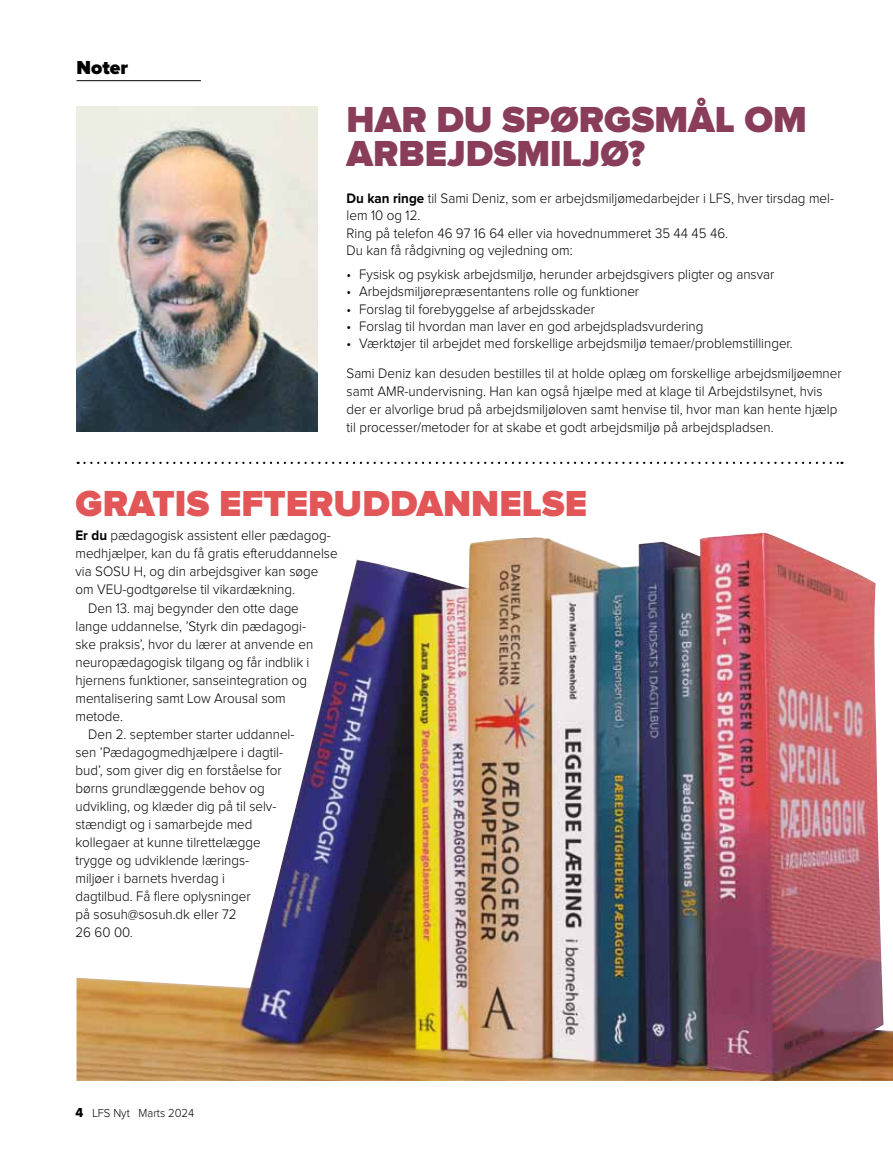
<style>
.page{position:relative;width:893px;height:1149px;background:#fff}
.page>*{position:absolute;margin:0;border:0;box-sizing:border-box;transform-origin:0 0}
.t1{font:900 37.5px/34.5px "Proxima Nova";color:#893d5a}
.t2{font:900 37.5px "Proxima Nova";color:#e25657}
.t3{font:900 19.5px "Proxima Nova";color:#000}
.t4{font:300 14.25px/17.1px "Proxima Nova";color:#000;scale:.94 1}
.t5{font:300 12px "Proxima Nova";color:#000;scale:.94 1}
.s1{font-weight:700}
.s2{font-family:"Proxima Nova Extrabld";font-weight:400;font-size:13.5px}
</style>
<div class="page">
<hr style="left:77px;top:80px;width:124px;height:1px;background:#000">
<img style="left:77px;top:532px;width:816px;height:548px">
<img style="left:77px;top:106px;width:240px;height:326px">
<svg style="left:78px;top:461px;width:764px;height:3px"></svg>
<h2 class="t3" style="left:77px;top:58px;width:53px">NOTER</h2>
<h1 class="t1" style="left:347px;top:103px;width:462px">HAR DU SPØRGSMÅL OM<br>ARBEJDSMILJØ?</h1>
<p class="t4" style="left:347px;top:191px;width:520px"><span class="s1">Du kan ringe</span> til Sami Deniz, som er arbejdsmiljømedarbejder i LFS, hver tirsdag mel&shy;lem 10 og 12.<br>Ring på telefon 46 97 16 64 eller via hovednummeret 35 44 45 46.<br>Du kan få rådgivning og vejledning om:</p>
<p class="t4" style="left:347px;top:266px;width:457px">• Fysisk og psykisk arbejdsmiljø, herunder arbejdsgivers pligter og ansvar</p>
<p class="t4" style="left:347px;top:284px;width:313px">• Arbejdsmiljørepræsentantens rolle og funktioner</p>
<p class="t4" style="left:347px;top:301px;width:266px">• Forslag til forebyggelse af arbejdsskader</p>
<p class="t4" style="left:347px;top:318px;width:381px">• Forslag til hvordan man laver en god arbejdspladsvurdering</p>
<p class="t4" style="left:347px;top:328px;width:528px;line-height:30.5px">• Værktøjer til arbejdet med forskellige arbejdsmiljø temaer/problemstillinger.<br>Sami Deniz kan desuden bestilles til at holde oplæg om forskellige arbejdsmiljøemner</p>
<p class="t4" style="left:347px;top:383px;width:524px;line-height:18px">samt AMR-undervisning. Han kan også hjælpe med at klage til Arbejdstilsynet, hvis der er alvorlige brud på arbejdsmiljøloven samt henvise til, hvor man kan hente hjælp til processer/metoder for at skabe et godt arbejdsmiljø på arbejdspladsen.</p>
<h1 class="t2" style="left:75px;top:486px;width:513px">GRATIS EFTERUDDANNELSE</h1>
<p class="t4" style="left:75px;top:527px;width:273px"><span class="s1">Er du</span> pædagogisk assistent eller pædagog-</p>
<p class="t4" style="left:75px;top:545px;width:280px">medhjælper, kan du få gratis efteruddannelse</p>
<p class="t4" style="left:75px;top:563px;width:260px">via SOSU H, og din arbejdsgiver kan søge</p>
<p class="t4" style="left:75px;top:581px;width:235px">om VEU-godtgørelse til vikardækning.</p>
<p class="t4" style="left:88px;top:599px;width:226px">Den 13. maj begynder den otte dage</p>
<p class="t4" style="left:75px;top:617px;width:247px">lange uddannelse, ’Styrk din pædagogi-</p>
<p class="t4" style="left:75px;top:635px;width:254px">ske praksis’, hvor du lærer at anvende en</p>
<p class="t4" style="left:75px;top:653px;width:250px">neuropædagogisk tilgang og får indblik i</p>
<p class="t4" style="left:75px;top:671px;width:248px">hjernens funktioner, sanseintegration og</p>
<p class="t4" style="left:75px;top:689px;width:225px">mentalisering samt Low Arousal som</p>
<p class="t4" style="left:75px;top:707px;width:52px">metode.</p>
<p class="t4" style="left:88px;top:725px;width:221px">Den 2. september starter uddannel-</p>
<p class="t4" style="left:75px;top:743px;width:222px">sen ’Pædagogmedhjælpere i dagtil-</p>
<p class="t4" style="left:75px;top:761px;width:221px">bud’, som giver dig en forståelse for</p>
<p class="t4" style="left:75px;top:779px;width:203px">børns grundlæggende behov og</p>
<p class="t4" style="left:75px;top:797px;width:215px">udvikling, og klæder dig på til selv-</p>
<p class="t4" style="left:75px;top:815px;width:190px">stændigt og i samarbejde med</p>
<p class="t4" style="left:75px;top:833px;width:199px">kollegaer at kunne tilrettelægge</p>
<p class="t4" style="left:75px;top:851px;width:186px">trygge og udviklende lærings-</p>
<p class="t4" style="left:75px;top:869px;width:161px">miljøer i barnets hverdag i</p>
<p class="t4" style="left:75px;top:887px;width:188px">dagtilbud. Få flere oplysninger</p>
<p class="t4" style="left:75px;top:905px;width:173px">på sosuh@sosuh.dk eller 72</p>
<p class="t4" style="left:75px;top:923px;width:62px">26 60 00.</p>
<p class="t5" style="left:75px;top:1107px;width:128px"><span class="s2">4</span> LFS Nyt Marts 2024</p>
</div>
